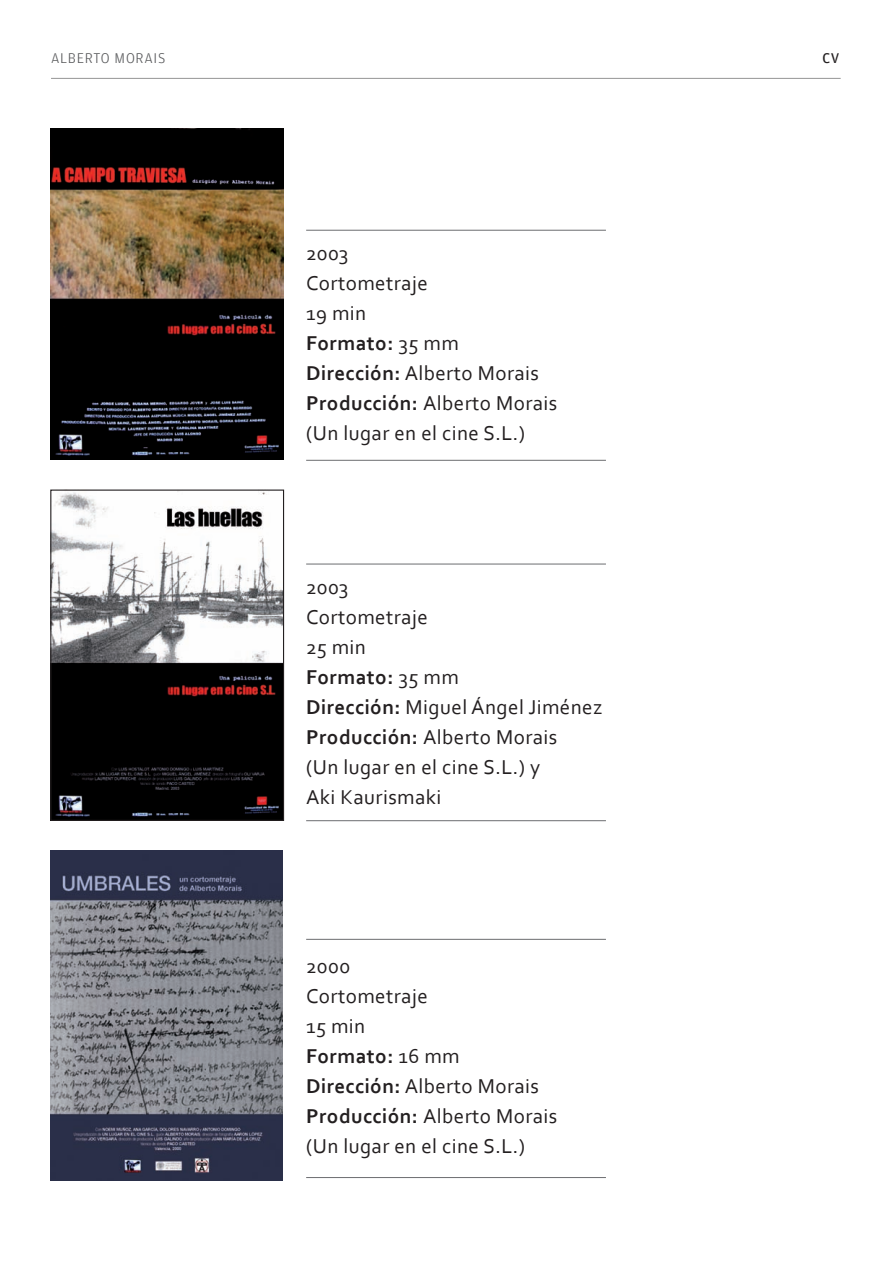
<style>
.page{position:relative;width:893px;height:1263px;background:#fff}
.page>*{position:absolute;margin:0;border:0;box-sizing:border-box;transform-origin:0 0}
.t1{font:21px/30px "Corbel";letter-spacing:.02em;color:#231f20}
.t2{font:300 15px "Amplitude";letter-spacing:.05em;color:#57585a}
.t3{font:15px "Amplitude";color:#231f20}
.s1{font-weight:700}
</style>
<div class="page">
<hr style="left:51px;top:78px;width:790px;height:1px;background:#969696">
<img style="left:50px;top:129px;width:233px;height:331px">
<img style="left:52px;top:491px;width:230px;height:328px">
<div style="left:50px;top:489px;width:234px;height:332px;border:1px solid #231f20"></div>
<img style="left:50px;top:850px;width:233px;height:331px">
<hr style="left:306px;top:1177px;width:300px;height:1px;background:#6c6d70">
<hr style="left:306px;top:939px;width:300px;height:1px;background:#6c6d70">
<hr style="left:306px;top:820px;width:300px;height:1px;background:#6c6d70">
<hr style="left:306px;top:564px;width:300px;height:1px;background:#6c6d70">
<hr style="left:306px;top:460px;width:300px;height:1px;background:#6c6d70">
<hr style="left:306px;top:230px;width:300px;height:1px;background:#6c6d70">
<p class="t2" style="left:51px;top:49px;width:116px">ALBERTO MORAIS</p>
<p class="t3" style="left:823px;top:49px;width:18px">CV</p>
<p class="t1" style="left:306px;top:238px;width:253px">2003<br>Cortometraje<br>19 min<br><span class="s1">Formato:</span> 35 mm<br><span class="s1">Dirección:</span> Alberto Morais<br><span class="s1">Producción:</span> Alberto Morais (Un lugar en el cine S.L.)</p>
<p class="t1" style="left:306px;top:572px;width:298px">2003<br>Cortometraje<br>25 min<br><span class="s1">Formato:</span> 35 mm<br><span class="s1">Dirección:</span> Miguel Ángel Jiménez<br><span class="s1">Producción:</span> Alberto Morais<br>(Un lugar en el cine S.L.) y<br>Aki Kaurismaki</p>
<p class="t1" style="left:306px;top:950px;width:253px">2000<br>Cortometraje<br>15 min<br><span class="s1">Formato:</span> 16 mm<br><span class="s1">Dirección:</span> Alberto Morais<br><span class="s1">Producción:</span> Alberto Morais (Un lugar en el cine S.L.)</p>
</div>
